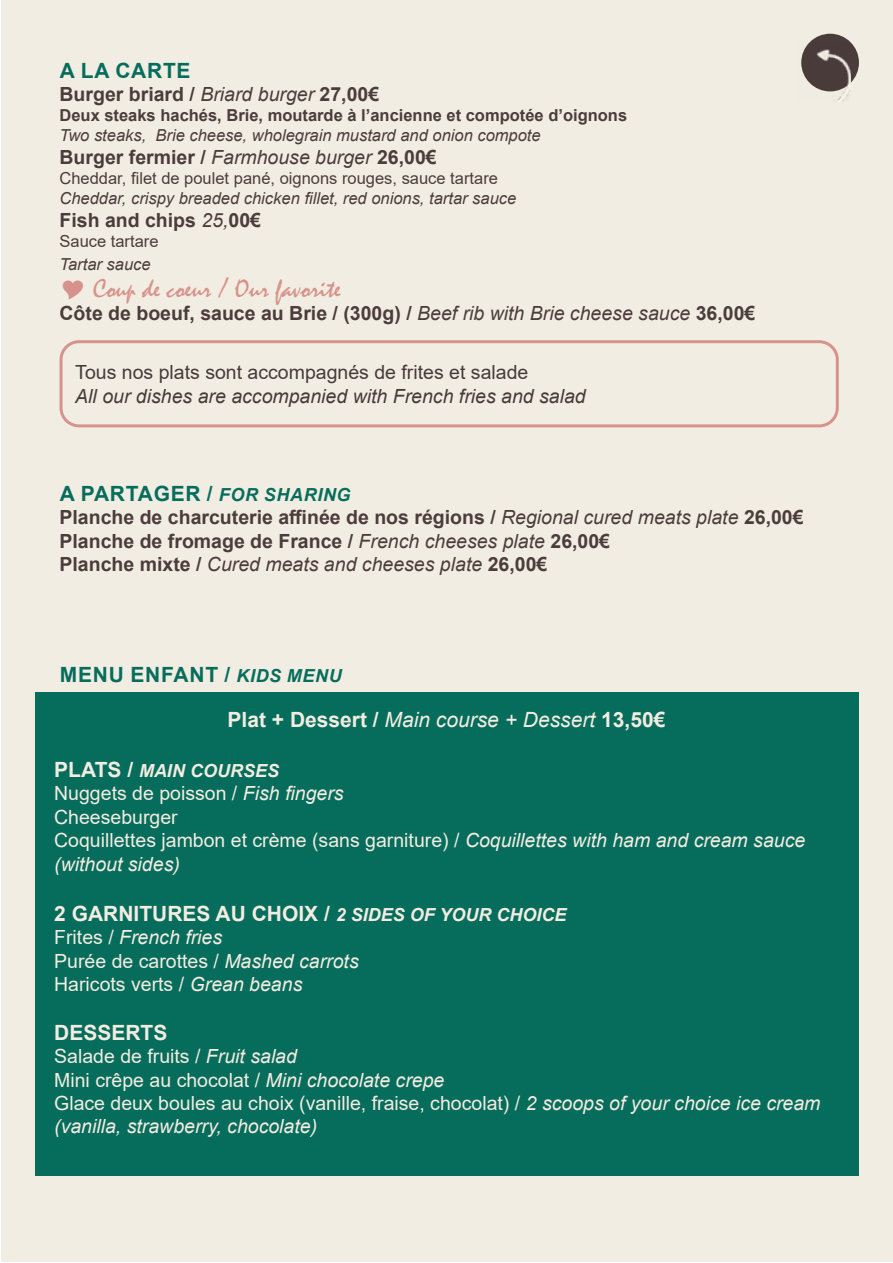
<style>
.page{position:relative;width:893px;height:1263px;background:#fff}
.page>*{position:absolute;margin:0;border:0;box-sizing:border-box;transform-origin:0 0}
.t1{font:27px "Mistral";color:#d7938b}
.t2{font:700 21px "Arial";color:#f3ece1}
.t3{font:700 21px "Arial";letter-spacing:.035em;color:#066d5c}
.t4{font:700 19.5px/23.4px "Arial";color:#4b3d3c}
.t5{font:19.5px/23.4px "Arial";color:#f3ece1}
.t6{font:italic 19.5px/23.4px "Arial";color:#f3ece1}
.t7{font:italic 19.5px "Arial";color:#473a3b}
.t8{font:19.5px "Arial";color:#473a3b}
.t9{font:italic 700 18px "Arial";color:#f3ece1}
.t10{font:italic 16.5px "Arial";color:#4b3d3c}
.t11{font:16.5px "Arial";color:#4b3d3c}
.t12{font:700 16.5px "Arial";color:#4b3d3c}
.s1{font-weight:400;font-style:italic}
.s2{font-style:italic;font-size:18px}
.s3{font-style:normal;font-size:21px}
.s4{font-style:italic}
.s5{font-style:normal}
</style>
<div class="page">
<div style="left:1px;top:1px;width:891px;height:1261px;background:#f2ede3"></div>
<img style="left:801px;top:34px;width:58px;height:57px;border-radius:29px">
<img style="left:801px;top:43px;width:50px;height:59px">
<div style="left:60px;top:340px;width:779px;height:87px;border:3px solid #d7938b;border-radius:18px"></div>
<div style="left:35px;top:693px;width:823px;height:483px;background:#066d5c"></div>
<p class="t3" style="left:60px;top:56px;width:132px">A LA CARTE</p>
<p class="t4" style="left:60px;top:83px;width:321px">Burger briard / <span class="s1">Briard burger</span> 27,00€</p>
<p class="t12" style="left:60px;top:104px;width:569px">Deux steaks hachés, Brie, moutarde à l’ancienne et compotée d’oignons</p>
<p class="t10" style="left:60px;top:124px;width:483px">Two steaks, Brie cheese, wholegrain mustard and onion compote</p>
<p class="t4" style="left:60px;top:146px;width:379px">Burger fermier / <span class="s1">Farmhouse burger</span> 26,00€</p>
<p class="t11" style="left:60px;top:167px;width:440px">Cheddar, filet de poulet pané, oignons rouges, sauce tartare</p>
<p class="t10" style="left:60px;top:187px;width:458px">Cheddar, crispy breaded chicken fillet, red onions, tartar sauce</p>
<p class="t4" style="left:60px;top:209px;width:203px">Fish and chips <span class="s1">25,</span>00€</p>
<p class="t11" style="left:60px;top:230px;width:101px">Sauce tartare</p>
<p class="t10" style="left:60px;top:254px;width:93px">Tartar sauce</p>
<h1 class="t1" style="left:93px;top:272px;width:249px">Coup de coeur / Our favorite</h1>
<p class="t4" style="left:60px;top:302px;width:697px">Côte de boeuf, sauce au Brie / (300g) / <span class="s1">Beef rib with Brie cheese sauce</span> 36,00€</p>
<p class="t8" style="left:75px;top:359px;width:455px">Tous nos plats sont accompagnés de frites et salade</p>
<p class="t7" style="left:75px;top:383px;width:512px">All our dishes are accompanied with French fries and salad</p>
<p class="t3" style="left:60px;top:479px;width:292px">A PARTAGER / <span class="s2">FOR SHARING</span></p>
<p class="t4" style="left:60px;top:506px;width:746px">Planche de charcuterie affinée de nos régions / <span class="s1">Regional cured meats plate</span> 26,00€<br>Planche de fromage de France / <span class="s1">French cheeses plate</span> 26,00€<br>Planche mixte / <span class="s1">Cured meats and cheeses plate</span> 26,00€</p>
<p class="t3" style="left:60px;top:660px;width:283px">MENU ENFANT / <span class="s2">KIDS MENU</span></p>
<p class="t2" style="left:228px;top:704px;width:439px">Plat + Dessert / <span class="s1">Main course + Dessert</span> 13,50€</p>
<p class="t9" style="left:54px;top:759px;width:226px"><span class="s3">PLATS /</span> MAIN COURSES</p>
<p class="t5" style="left:54px;top:782px;width:753px">Nuggets de poisson / <span class="s4">Fish fingers<br></span>Cheeseburger<br>Coquillettes jambon et crème (sans garniture) / <span class="s4">Coquillettes with ham and cream sauce (without sides)</span></p>
<p class="t2" style="left:54px;top:899px;width:514px">2 GARNITURES AU CHOIX / <span class="s2">2 SIDES OF YOUR CHOICE</span></p>
<p class="t5" style="left:54px;top:926px;width:306px">Frites / <span class="s4">French fries<br></span>Purée de carottes / <span class="s4">Mashed carrots<br></span>Haricots verts / <span class="s4">Grean beans</span></p>
<p class="t2" style="left:54px;top:1018px;width:115px">DESSERTS</p>
<p class="t6" style="left:54px;top:1045px;width:768px"><span class="s5">Salade de fruits /</span> Fruit salad<br><span class="s5">Mini crêpe au chocolat /</span> Mini chocolate crepe<br><span class="s5">Glace deux boules au choix (vanille, fraise, chocolat) /</span> 2 scoops of your choice ice cream (vanilla, strawberry, chocolate)</p>
</div>
